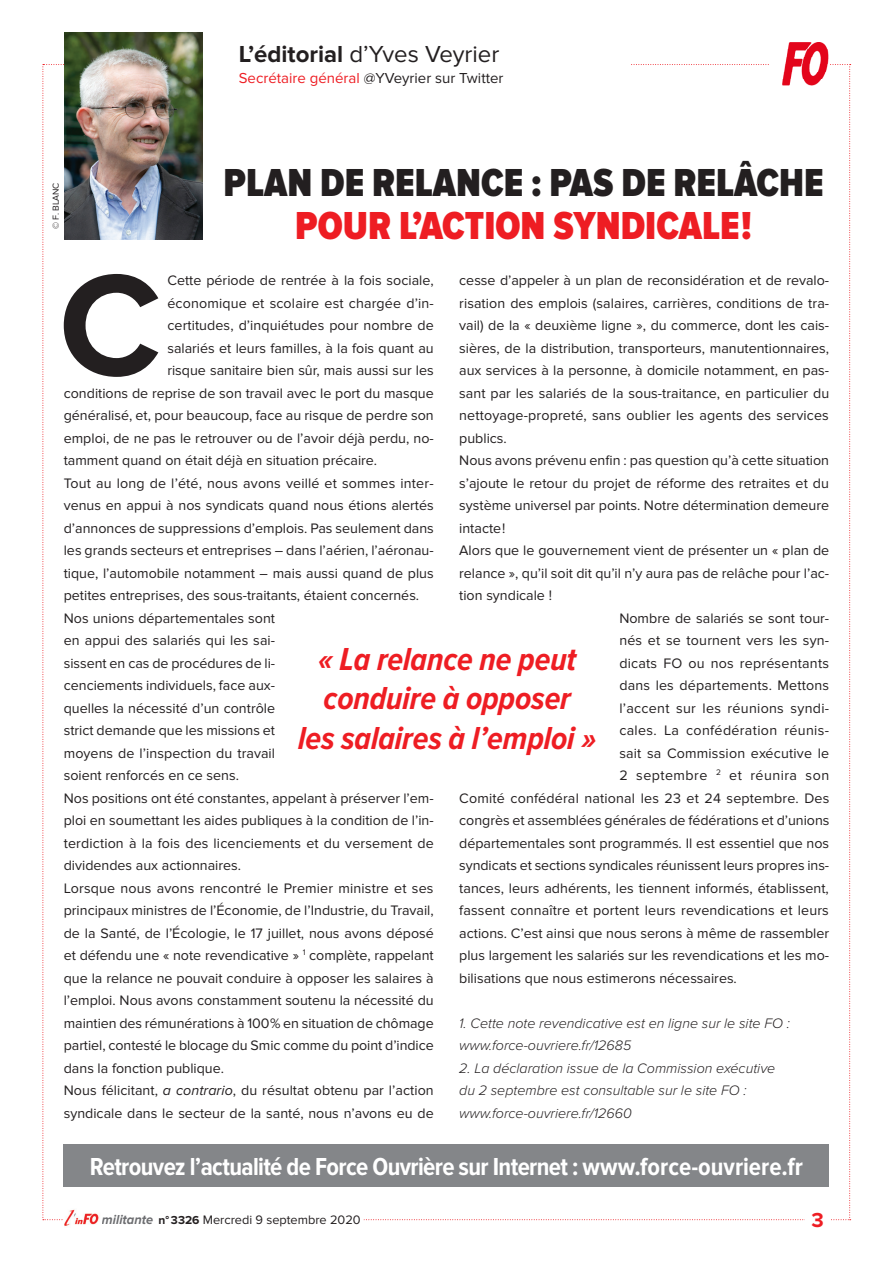
<style>
.page{position:relative;width:893px;height:1263px;background:#fff}
.page>*{position:absolute;margin:0;border:0;box-sizing:border-box;transform-origin:0 0}
.TEXTE{font:700 149.25px "Proxima Nova";color:#231f20}
.TITRE_EDITO{font:900 40.5px/43.5px "Proxima Nova Cond";color:#231f20;text-align:center;scale:.96 1}
.TEXTE-2{font:italic 700 33px/39.6px "Proxima Nova Cond";letter-spacing:-.005em;color:#ee1d23;text-align:center}
.SIGNATURE{font:700 25.5px "Proxima Nova Cond";letter-spacing:-.025em;color:#fff}
.t1{font:24px "Proxima Nova";color:#231f20}
.t2{font:700 21px "Proxima Nova";color:#ee1d23}
.t3{font:15px "Proxima Nova";color:#231f20}
.TEXTE-3{font:14.25px/22.5px "Proxima Nova";color:#231f20;text-align:justify}
.TEXTE-4{font:italic 300 14.25px/22.5px "Proxima Nova";color:#231f20}
.TEXTE-5{font:14.25px "Proxima Nova";letter-spacing:.02em;color:#231f20}
.TEXTE-6{font:14.25px "Proxima Nova";letter-spacing:.025em;color:#231f20}
.TEXTE-7{font:14.25px "Proxima Nova";letter-spacing:.035em;color:#231f20}
.t4{font:12.75px "Proxima Nova";color:#231f20}
.COPYRIGHT{font:9px "Proxima Nova";color:#231f20}
.s1{font-weight:700}
.s2{color:#ee1d23}
.s3{font-style:italic}
.s4{font-weight:700;font-style:italic;font-size:13.5px;color:#6c6d70}
.s5{font-weight:700;font-size:12px}
.s6{color:#fff}
</style>
<div class="page">
<img style="left:64px;top:32px;width:139px;height:207px">
<div style="left:64px;top:1144px;width:765px;height:42px;background:#848689"></div>
<img style="left:782px;top:43px;width:47px;height:42px">
<img style="left:64px;top:1209px;width:35px;height:17px">
<p class="COPYRIGHT" style="left:51px;top:229px;width:48px;rotate:-90deg">© F. BLANC</p>
<p class="t1" style="left:239px;top:41px;width:262px"><span class="s1">L’éditorial</span> d’Yves Veyrier</p>
<p class="t3" style="left:239px;top:70px;width:266px"><span class="s2">Secrétaire général</span> @YVeyrier sur Twitter</p>
<p class="TITRE_EDITO" style="left:223px;top:162px;width:627px">PLAN DE RELANCE : PAS DE RELÂCHE<br><span class="s2">POUR L’ACTION SYNDICALE !</span></p>
<p class="TEXTE" style="left:59px;top:239px;width:104px">C</p>
<p class="TEXTE-3" style="left:167px;top:269px;width:268px">Cette période de rentrée à la fois sociale,</p>
<p class="TEXTE-3" style="left:459px;top:269px;width:371px">cesse d’appeler à un plan de reconsidération et de revalo&shy;risation des emplois (salaires, carrières, conditions de tra&shy;vail) de la « deuxième ligne », du commerce, dont les cais&shy;sières, de la distribution, transporteurs, manutentionnaires, aux services à la personne, à domicile notamment, en pas&shy;sant par les salariés de la sous-traitance, en particulier du nettoyage-propreté, sans oublier les agents des services publics.</p>
<p class="TEXTE-3" style="left:459px;top:449px;width:371px">Nous avons prévenu enfin : pas question qu’à cette situation s’ajoute le retour du projet de réforme des retraites et du système universel par points. Notre détermination demeure intacte !</p>
<p class="TEXTE-3" style="left:459px;top:539px;width:371px">Alors que le gouvernement vient de présenter un « plan de relance », qu’il soit dit qu’il n’y aura pas de relâche pour l’ac&shy;tion syndicale !</p>
<p class="TEXTE-3" style="left:619px;top:607px;width:211px">Nombre de salariés se sont tour-</p>
<p class="TEXTE-3" style="left:619px;top:629px;width:211px">nés et se tournent vers les syn-</p>
<p class="TEXTE-3" style="left:619px;top:652px;width:211px">dicats FO ou nos représentants</p>
<p class="TEXTE-3" style="left:619px;top:674px;width:211px">dans les départements. Mettons</p>
<p class="TEXTE-5" style="left:619px;top:700px;width:211px">l’accent sur les réunions syndi-</p>
<p class="TEXTE-6" style="left:619px;top:722px;width:211px">cales. La confédération réunis-</p>
<p class="TEXTE-3" style="left:619px;top:742px;width:211px">sait sa Commission exécutive le</p>
<p class="TEXTE-7" style="left:619px;top:767px;width:211px">2 septembre <sup>2</sup> et réunira son</p>
<p class="TEXTE-3" style="left:459px;top:787px;width:372px">Comité confédéral national les 23 et 24 septembre. Des</p>
<p class="TEXTE-3" style="left:459px;top:809px;width:372px">congrès et assemblées générales de fédérations et d’unions</p>
<p class="TEXTE-3" style="left:459px;top:832px;width:371px">départementales sont programmés. Il est essentiel que nos</p>
<p class="TEXTE-3" style="left:459px;top:854px;width:371px">syndicats et sections syndicales réunissent leurs propres ins-</p>
<p class="TEXTE-3" style="left:459px;top:877px;width:371px">tances, leurs adhérents, les tiennent informés, établissent,</p>
<p class="TEXTE-3" style="left:459px;top:899px;width:371px">fassent connaître et portent leurs revendications et leurs</p>
<p class="TEXTE-3" style="left:459px;top:922px;width:371px">actions. C’est ainsi que nous serons à même de rassembler</p>
<p class="TEXTE-3" style="left:459px;top:944px;width:371px">plus largement les salariés sur les revendications et les mo-</p>
<p class="TEXTE-3" style="left:459px;top:967px;width:279px">bilisations que nous estimerons nécessaires.</p>
<p class="TEXTE-4" style="left:459px;top:1012px;width:332px">1. Cette note revendicative est en ligne sur le site FO : www.force-ouvriere.fr/12685</p>
<p class="TEXTE-4" style="left:459px;top:1057px;width:317px">2. La déclaration issue de la Commission exécutive du 2 septembre est consultable sur le site FO : www.force-ouvriere.fr/12660</p>
<p class="TEXTE-3" style="left:167px;top:292px;width:268px">économique et scolaire est chargée d’in-</p>
<p class="TEXTE-3" style="left:167px;top:314px;width:268px">certitudes, d’inquiétudes pour nombre de</p>
<p class="TEXTE-3" style="left:167px;top:337px;width:268px">salariés et leurs familles, à la fois quant au</p>
<p class="TEXTE-3" style="left:167px;top:359px;width:268px">risque sanitaire bien sûr, mais aussi sur les</p>
<p class="TEXTE-3" style="left:64px;top:382px;width:371px">conditions de reprise de son travail avec le port du masque</p>
<p class="TEXTE-3" style="left:64px;top:404px;width:371px">généralisé, et, pour beaucoup, face au risque de perdre son</p>
<p class="TEXTE-3" style="left:64px;top:427px;width:371px">emploi, de ne pas le retrouver ou de l’avoir déjà perdu, no-</p>
<p class="TEXTE-3" style="left:64px;top:449px;width:315px">tamment quand on était déjà en situation précaire.</p>
<p class="TEXTE-3" style="left:64px;top:472px;width:372px">Tout au long de l’été, nous avons veillé et sommes inter&shy;venus en appui à nos syndicats quand nous étions alertés d’annonces de suppressions d’emplois. Pas seulement dans les grands secteurs et entreprises – dans l’aérien, l’aéronau&shy;tique, l’automobile notamment – mais aussi quand de plus petites entreprises, des sous-traitants, étaient concernés.</p>
<p class="TEXTE-3" style="left:64px;top:607px;width:213px">Nos unions départementales sont en appui des salariés qui les sai&shy;sissent en cas de procédures de li&shy;cenciements individuels, face aux&shy;quelles la nécessité d’un contrôle strict demande que les missions et moyens de l’inspection du travail soient renforcés en ce sens.</p>
<p class="TEXTE-3" style="left:64px;top:787px;width:372px">Nos positions ont été constantes, appelant à préserver l’em&shy;ploi en soumettant les aides publiques à la condition de l’in&shy;terdiction à la fois des licenciements et du versement de dividendes aux actionnaires.</p>
<p class="TEXTE-3" style="left:64px;top:877px;width:372px">Lorsque nous avons rencontré le Premier ministre et ses principaux ministres de l’Économie, de l’Industrie, du Travail, de la Santé, de l’Écologie, le 17 juillet, nous avons déposé et défendu une « note revendicative » <sup>1</sup> complète, rappelant que la relance ne pouvait conduire à opposer les salaires à l’emploi. Nous avons constamment soutenu la nécessité du maintien des rémunérations à 100 % en situation de chômage partiel, contesté le blocage du Smic comme du point d’indice dans la fonction publique.</p>
<p class="TEXTE-3" style="left:64px;top:1079px;width:372px">Nous félicitant, <span class="s3">a contrario</span>, du résultat obtenu par l’action syndicale dans le secteur de la santé, nous n’avons eu de</p>
<p class="TEXTE-2" style="left:298px;top:640px;width:300px">« La relance ne peut conduire à opposer<br>les salaires à l’emploi »</p>
<p class="SIGNATURE" style="left:90px;top:1152px;width:714px">Retrouvez l’actualité de Force Ouvrière sur Internet : www.force-ouvriere.fr</p>
<p class="t4" style="left:102px;top:1212px;width:263px"><span class="s4">militante</span> <span class="s5">n° 3326</span> Mercredi 9 septembre 2020<span class="s6">l</span></p>
<h3 class="t2" style="left:811px;top:1208px;width:14px">3</h3>
</div>
